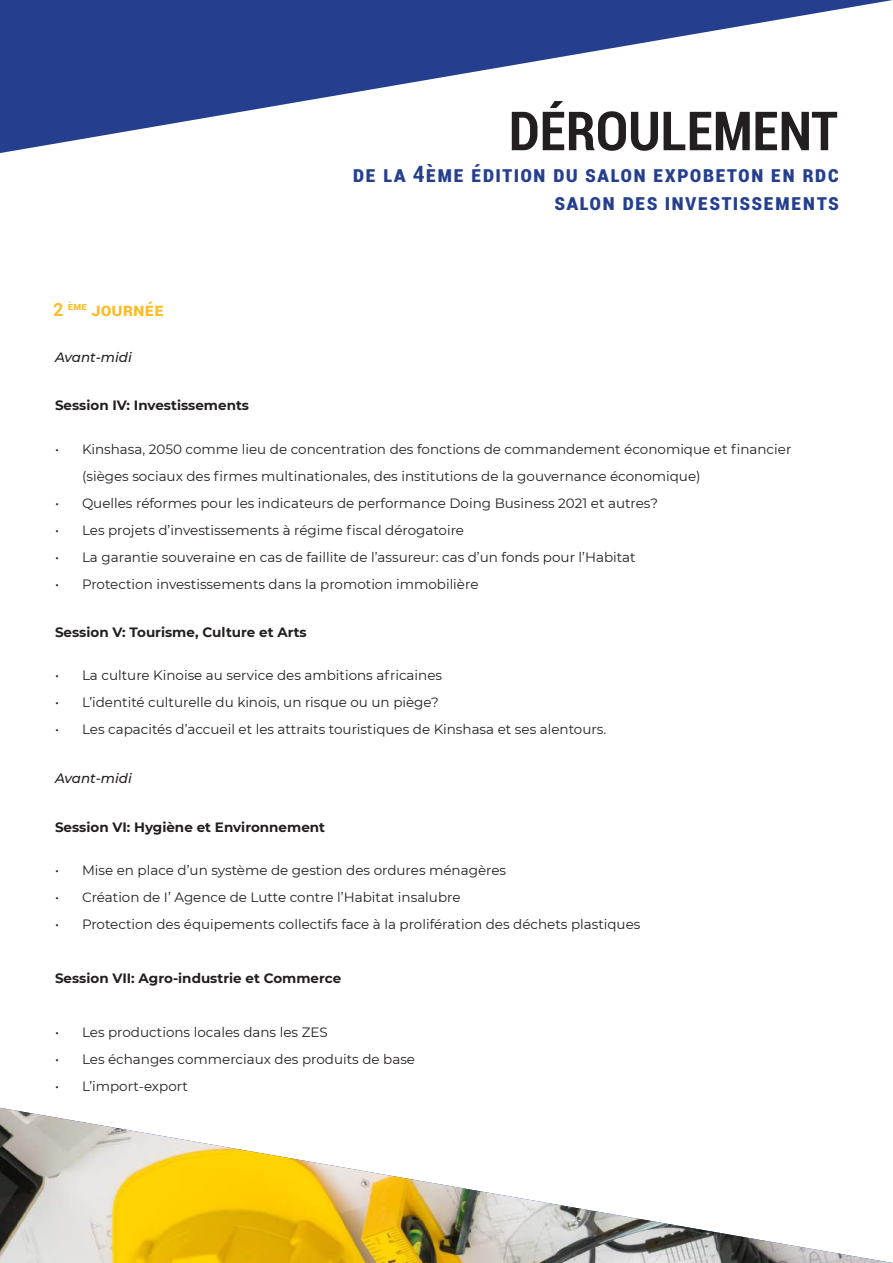
<style>
.page{position:relative;width:893px;height:1263px;background:#fff}
.page>*{position:absolute;margin:0;border:0;box-sizing:border-box;transform-origin:0 0}
.t1{font:700 condensed 54px "Roboto";color:#231f20}
.t2{font:700 condensed 22.5px/28.8px "Roboto";letter-spacing:.05em;color:#253f8e;text-align:right}
.t3{font:700 18px "Roboto";color:#fdbb25}
.t4{font:13.5px/27px "Montserrat";color:#231f20}
.t5{font:700 13.5px "Montserrat";color:#231f20}
.t6{font:italic 500 13.5px "Montserrat";color:#231f20}
</style>
<div class="page">
<img style="left:0;top:1108px;width:893px;height:155px">
<svg style="left:0;top:0;width:893px;height:153px"></svg>
<h1 class="t1" style="left:509px;top:106px;width:331px">DÉROULEMENT</h1>
<h2 class="t2" style="left:353px;top:158px;width:488px">de la 4ème édition du salon exPoBeton en rdc salon des investissements</h2>
<h3 class="t3" style="left:53px;top:302px;width:112px">2 <sup>ème</sup> journée</h3>
<p class="t6" style="left:55px;top:351px;width:78px">Avant-midi</p>
<p class="t5" style="left:55px;top:396px;width:196px">Session IV: Investissements</p>
<p class="t4" style="left:82px;top:435px;width:711px;text-indent:-27px">• Kinshasa, 2050 comme lieu de concentration des fonctions de commandement économique et financier (sièges sociaux des firmes multinationales, des institutions de la gouvernance économique)</p>
<p class="t4" style="left:55px;top:489px;width:604px">• Quelles réformes pour les indicateurs de performance Doing Business 2021 et autres?</p>
<p class="t4" style="left:55px;top:516px;width:411px">• Les projets d’investissements à régime fiscal dérogatoire</p>
<p class="t4" style="left:55px;top:543px;width:582px">• La garantie souveraine en cas de faillite de l’assureur: cas d’un fonds pour l’Habitat</p>
<p class="t4" style="left:55px;top:570px;width:425px">• Protection investissements dans la promotion immobilière</p>
<p class="t5" style="left:55px;top:623px;width:253px">Session V: Tourisme, Culture et Arts</p>
<p class="t4" style="left:55px;top:662px;width:389px">• La culture Kinoise au service des ambitions africaines</p>
<p class="t4" style="left:55px;top:689px;width:385px">• L’identité culturelle du kinois, un risque ou un piège?</p>
<p class="t4" style="left:55px;top:716px;width:553px">• Les capacités d’accueil et les attraits touristiques de Kinshasa et ses alentours.</p>
<p class="t6" style="left:55px;top:773px;width:78px">Avant-midi</p>
<p class="t5" style="left:55px;top:817px;width:272px">Session VI: Hygiène et Environnement</p>
<p class="t4" style="left:55px;top:856px;width:453px">• Mise en place d’un système de gestion des ordures ménagères</p>
<p class="t4" style="left:55px;top:883px;width:407px">• Création de I’ Agence de Lutte contre l’Habitat insalubre</p>
<p class="t4" style="left:55px;top:910px;width:587px">• Protection des équipements collectifs face à la prolifération des déchets plastiques</p>
<p class="t5" style="left:55px;top:968px;width:288px">Session VII: Agro-industrie et Commerce</p>
<p class="t4" style="left:55px;top:1018px;width:274px">• Les productions locales dans les ZES</p>
<p class="t4" style="left:55px;top:1045px;width:362px">• Les échanges commerciaux des produits de base</p>
<p class="t4" style="left:55px;top:1072px;width:134px">• L’import-export</p>
</div>
